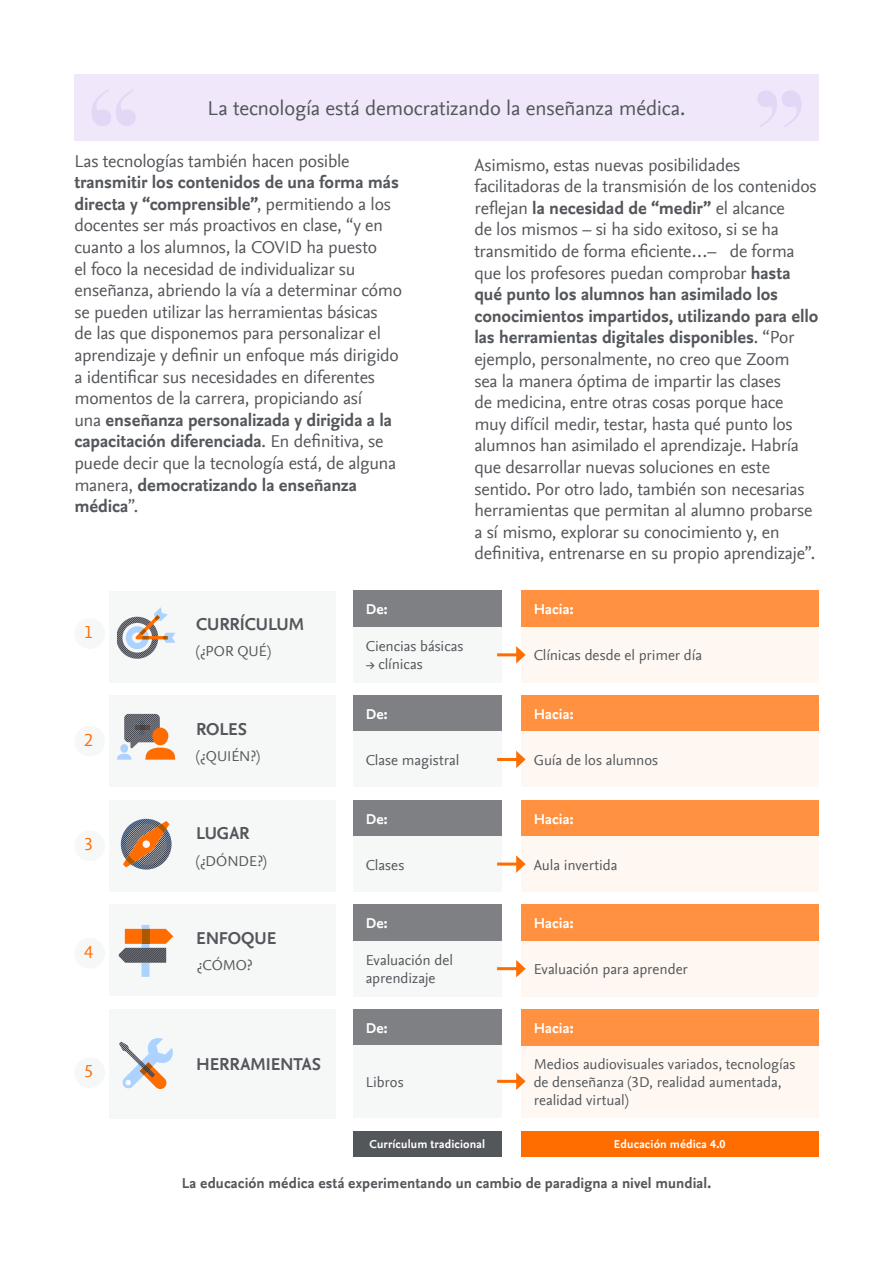
<style>
.page{position:relative;width:893px;height:1263px;background:#fff}
.page>*{position:absolute;margin:0;border:0;box-sizing:border-box;transform-origin:0 0}
.t1{font:21px "Nexus Sans Offc Pro";letter-spacing:-.01em;color:#53565a}
.t2{font:300 19.8px "Elsevier Display";color:#ff6c00}
.t3{font:18px/21.6px "Nexus Sans Offc Pro";letter-spacing:-.015em;color:#53565a}
.t4{font:700 18px "Nexus Sans Offc Pro";letter-spacing:-.01em;color:#53565a}
.t5{font:15px/18px "Nexus Sans Offc Pro";letter-spacing:-.005em;color:#53565a}
.t6{font:700 15px "Nexus Sans Offc Pro";letter-spacing:.005em;color:#53565a}
.t7{font:700 15px "Nexus Sans Offc Pro";letter-spacing:.01em;color:#fff}
.t8{font:700 12px "Nexus Sans Offc Pro";letter-spacing:.01em;color:#fff}
.s1{font-weight:700}
</style>
<div class="page">
<div style="left:521px;top:1045px;width:298px;height:73px;background:#fff8f2"></div>
<div style="left:183px;top:591px;width:153px;height:91px;background:#f6f7f7"></div>
<div style="left:183px;top:695px;width:153px;height:92px;background:#f6f7f7"></div>
<div style="left:183px;top:800px;width:153px;height:92px;background:#f6f7f7"></div>
<div style="left:183px;top:904px;width:153px;height:92px;background:#f6f7f7"></div>
<div style="left:183px;top:1009px;width:153px;height:109px;background:#f6f7f7"></div>
<div style="left:109px;top:591px;width:74px;height:91px;background:#f6f7f7"></div>
<svg style="left:117px;top:607px;width:58px;height:52px"></svg>
<div style="left:353px;top:591px;width:149px;height:36px;background:#7e8083"></div>
<div style="left:353px;top:695px;width:149px;height:37px;background:#7e8083"></div>
<div style="left:353px;top:800px;width:149px;height:36px;background:#7e8083"></div>
<div style="left:353px;top:904px;width:149px;height:37px;background:#7e8083"></div>
<div style="left:353px;top:1009px;width:149px;height:36px;background:#7e8083"></div>
<div style="left:353px;top:1131px;width:149px;height:26px;background:#53565a"></div>
<div style="left:353px;top:627px;width:149px;height:55px;background:#f6f7f7"></div>
<div style="left:353px;top:732px;width:149px;height:55px;background:#f6f7f7"></div>
<div style="left:353px;top:836px;width:149px;height:56px;background:#f6f7f7"></div>
<div style="left:353px;top:941px;width:149px;height:55px;background:#f6f7f7"></div>
<div style="left:353px;top:1045px;width:149px;height:73px;background:#f6f7f7"></div>
<div style="left:521px;top:591px;width:298px;height:36px;background:#ff9140"></div>
<div style="left:521px;top:695px;width:298px;height:37px;background:#ff9140"></div>
<div style="left:521px;top:800px;width:298px;height:36px;background:#ff9140"></div>
<div style="left:521px;top:904px;width:298px;height:37px;background:#ff9140"></div>
<div style="left:521px;top:1009px;width:298px;height:36px;background:#ff9140"></div>
<div style="left:521px;top:1131px;width:298px;height:26px;background:#ff6c00"></div>
<div style="left:521px;top:627px;width:298px;height:55px;background:#fff8f2"></div>
<div style="left:521px;top:732px;width:298px;height:55px;background:#fff8f2"></div>
<div style="left:521px;top:836px;width:298px;height:56px;background:#fff8f2"></div>
<div style="left:521px;top:941px;width:298px;height:55px;background:#fff8f2"></div>
<hr style="left:497px;top:653px;width:22px;height:3px;background:#ff6c00">
<svg style="left:516px;top:646px;width:10px;height:17px"></svg>
<hr style="left:497px;top:758px;width:22px;height:3px;background:#ff6c00">
<svg style="left:516px;top:751px;width:10px;height:17px"></svg>
<hr style="left:497px;top:862px;width:22px;height:3px;background:#ff6c00">
<svg style="left:516px;top:855px;width:10px;height:18px"></svg>
<hr style="left:497px;top:967px;width:22px;height:3px;background:#ff6c00">
<svg style="left:516px;top:960px;width:10px;height:17px"></svg>
<hr style="left:497px;top:1080px;width:22px;height:3px;background:#ff6c00">
<svg style="left:516px;top:1072px;width:10px;height:18px"></svg>
<div style="left:109px;top:695px;width:74px;height:92px;background:#f6f7f7"></div>
<svg style="left:117px;top:714px;width:58px;height:46px"></svg>
<div style="left:109px;top:800px;width:74px;height:92px;background:#f6f7f7"></div>
<svg style="left:121px;top:819px;width:51px;height:50px"></svg>
<div style="left:109px;top:904px;width:74px;height:92px;background:#f6f7f7"></div>
<svg style="left:119px;top:925px;width:54px;height:52px"></svg>
<div style="left:109px;top:1009px;width:74px;height:109px;background:#f6f7f7"></div>
<svg style="left:119px;top:1038px;width:54px;height:51px"></svg>
<div style="left:74px;top:74px;width:745px;height:67px;background:#f0e8fa"></div>
<svg style="left:92px;top:89px;width:44px;height:37px"></svg>
<svg style="left:757px;top:91px;width:44px;height:36px"></svg>
<div style="left:74px;top:618px;width:31px;height:31px;background:#f6f7f7;border-radius:50%"></div>
<div style="left:74px;top:726px;width:31px;height:30px;background:#f6f7f7;border-radius:50%"></div>
<div style="left:74px;top:830px;width:31px;height:31px;background:#f6f7f7;border-radius:50%"></div>
<div style="left:74px;top:938px;width:31px;height:31px;background:#f6f7f7;border-radius:50%"></div>
<div style="left:74px;top:1057px;width:31px;height:31px;background:#f6f7f7;border-radius:50%"></div>
<p class="t1" style="left:208px;top:93px;width:479px">La tecnología está democratizando la enseñanza médica.</p>
<p class="t3" style="left:74px;top:149px;width:277px">Las tecnologías también hacen posible</p>
<p class="t3" style="left:74px;top:171px;width:329px"><span class="s1">transmitir los contenidos de una forma más directa y “comprensible”</span>, permitiendo a los docentes ser más proactivos en clase, “y en cuanto a los alumnos, la COVID ha puesto<br>el foco la necesidad de individualizar su enseñanza, abriendo la vía a determinar cómo se pueden utilizar las herramientas básicas<br>de las que disponemos para personalizar el aprendizaje y definir un enfoque más dirigido a identificar sus necesidades en diferentes momentos de la carrera, propiciando así<br>una <span class="s1">enseñanza personalizada y dirigida a la capacitación diferenciada</span>. En definitiva, se puede decir que la tecnología está, de alguna manera, <span class="s1">democratizando la enseñanza médica</span>”.</p>
<p class="t3" style="left:474px;top:153px;width:346px">Asimismo, estas nuevas posibilidades facilitadoras de la transmisión de los contenidos reflejan <span class="s1">la necesidad de “medir”</span> el alcance<br>de los mismos – si ha sido exitoso, si se ha transmitido de forma eficiente…– de forma que los profesores puedan comprobar <span class="s1">hasta qué punto los alumnos han asimilado los conocimientos impartidos, utilizando para ello las herramientas digitales disponibles</span>. “Por ejemplo, personalmente, no creo que Zoom<br>sea la manera óptima de impartir las clases<br>de medicina, entre otras cosas porque hace muy difícil medir, testar, hasta qué punto los alumnos han asimilado el aprendizaje. Habría que desarrollar nuevas soluciones en este sentido. Por otro lado, también son necesarias herramientas que permitan al alumno probarse a sí mismo, explorar su conocimiento y, en definitiva, entrenarse en su propio aprendizaje”.</p>
<p class="t2" style="left:85px;top:620px;width:9px">1</p>
<p class="t2" style="left:84px;top:728px;width:10px">2</p>
<p class="t4" style="left:196px;top:610px;width:110px">CURRÍCULUM</p>
<p class="t5" style="left:196px;top:642px;width:76px">(¿POR QUÉ)</p>
<p class="t4" style="left:196px;top:715px;width:52px">ROLES</p>
<p class="t5" style="left:196px;top:746px;width:65px">(¿QUIÉN?)</p>
<p class="t7" style="left:366px;top:598px;width:23px">De:</p>
<p class="t5" style="left:366px;top:637px;width:99px">Ciencias básicas</p>
<p class="t5" style="left:366px;top:655px;width:59px">→ clínicas</p>
<p class="t7" style="left:366px;top:703px;width:23px">De:</p>
<p class="t5" style="left:366px;top:750px;width:95px">Clase magistral</p>
<p class="t7" style="left:534px;top:598px;width:41px">Hacia:</p>
<p class="t5" style="left:534px;top:646px;width:170px">Clínicas desde el primer día</p>
<p class="t7" style="left:534px;top:703px;width:41px">Hacia:</p>
<p class="t5" style="left:534px;top:750px;width:126px">Guía de los alumnos</p>
<p class="t2" style="left:85px;top:833px;width:10px">3</p>
<p class="t4" style="left:196px;top:820px;width:55px">LUGAR</p>
<p class="t5" style="left:196px;top:851px;width:72px">(¿DÓNDE?)</p>
<p class="t7" style="left:366px;top:807px;width:23px">De:</p>
<p class="t5" style="left:366px;top:855px;width:40px">Clases</p>
<p class="t7" style="left:534px;top:807px;width:41px">Hacia:</p>
<p class="t5" style="left:534px;top:855px;width:85px">Aula invertida</p>
<p class="t2" style="left:84px;top:940px;width:11px">4</p>
<p class="t2" style="left:84px;top:1059px;width:10px">5</p>
<p class="t4" style="left:196px;top:924px;width:82px">ENFOQUE</p>
<p class="t5" style="left:196px;top:955px;width:58px">¿CÓMO?</p>
<p class="t4" style="left:196px;top:1051px;width:126px">HERRAMIENTAS</p>
<p class="t7" style="left:366px;top:912px;width:23px">De:</p>
<p class="t5" style="left:366px;top:950px;width:89px">Evaluación del aprendizaje</p>
<p class="t7" style="left:366px;top:1017px;width:23px">De:</p>
<p class="t5" style="left:366px;top:1072px;width:39px">Libros</p>
<p class="t7" style="left:534px;top:912px;width:41px">Hacia:</p>
<p class="t5" style="left:534px;top:959px;width:156px">Evaluación para aprender</p>
<p class="t7" style="left:534px;top:1017px;width:41px">Hacia:</p>
<p class="t5" style="left:534px;top:1054px;width:263px">Medios audiovisuales variados, tecnologías de denseñanza (3D, realidad aumentada, realidad virtual)</p>
<p class="t8" style="left:370px;top:1135px;width:117px">Currículum tradicional</p>
<p class="t8" style="left:614px;top:1135px;width:113px">Educación médica 4.0</p>
<p class="t6" style="left:182px;top:1172px;width:531px">La educación médica está experimentando un cambio de paradigna a nivel mundial.</p>
</div>
